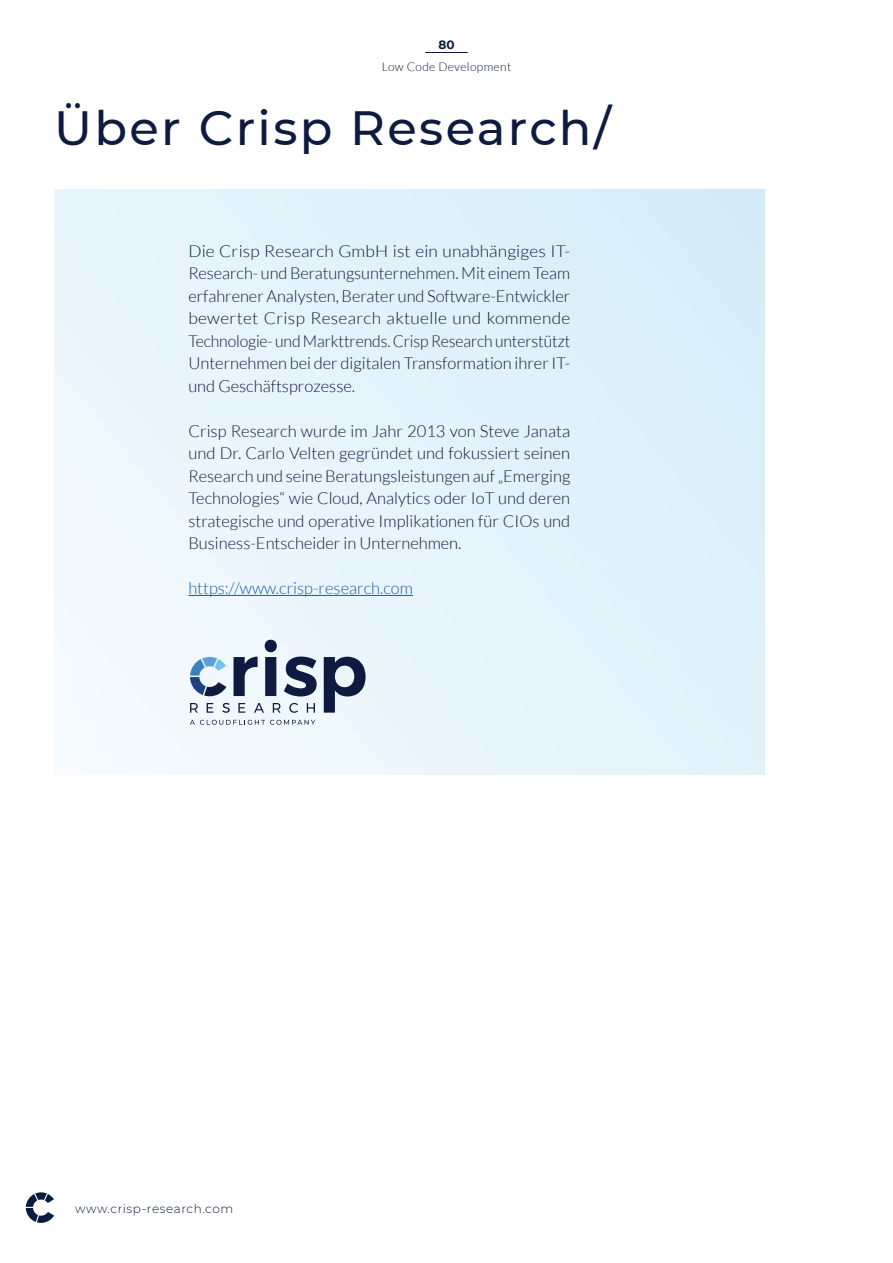
<style>
.page{position:relative;width:893px;height:1263px;background:#fff}
.page>*{position:absolute;margin:0;border:0;box-sizing:border-box;transform-origin:0 0}
.t1{font:500 48px "Montserrat";letter-spacing:.05em;color:#0c1b3f}
.t2{font:300 16.5px/22.5px "Lato";color:#0c1b3f;text-align:justify;scale:1.05 1}
.t3{font:300 16.5px/22.5px "Lato";color:#0c1b3f;text-align:justify}
.t4{font:300 16.5px "Lato";color:#175d9e}
.t5{font:300 12px "Montserrat";letter-spacing:.045em;color:#0c1b3f}
.t6{font:300 12px "Lato";letter-spacing:.03em;color:#0c1b3f}
.t7{font:700 12px "Montserrat";color:#0c1b3f}
</style>
<div class="page">
<div style="left:54px;top:189px;width:711px;height:585px;background:linear-gradient(to right,#f0f8fd,#dbeff9)"></div>
<hr style="left:188px;top:595px;width:225px;height:1px;background:#175d9e">
<svg style="left:234px;top:657px;width:24px;height:39px"></svg>
<svg style="left:265px;top:640px;width:12px;height:56px"></svg>
<svg style="left:284px;top:656px;width:33px;height:40px"></svg>
<svg style="left:324px;top:657px;width:42px;height:56px;background:#6f7c92"></svg>
<svg style="left:190px;top:657px;width:36px;height:39px"></svg>
<svg style="left:190px;top:703px;width:8px;height:10px"></svg>
<svg style="left:207px;top:703px;width:6px;height:10px"></svg>
<svg style="left:222px;top:703px;width:8px;height:10px"></svg>
<svg style="left:238px;top:703px;width:7px;height:10px"></svg>
<svg style="left:254px;top:703px;width:10px;height:10px"></svg>
<svg style="left:273px;top:703px;width:8px;height:10px"></svg>
<svg style="left:289px;top:703px;width:9px;height:10px"></svg>
<svg style="left:307px;top:703px;width:8px;height:10px"></svg>
<svg style="left:190px;top:720px;width:125px;height:5px"></svg>
<svg style="left:26px;top:1192px;width:28px;height:31px"></svg>
<hr style="left:425px;top:52px;width:43px;height:1px;background:#0c1b3f">
<p class="t7" style="left:438px;top:36px;width:18px">80</p>
<p class="t6" style="left:382px;top:60px;width:131px">Low Code Development</p>
<h1 class="t1" style="left:54px;top:95px;width:558px">Über Crisp Research/</h1>
<p class="t2" style="left:188px;top:239px;width:365px">Die Crisp Research GmbH ist ein unabhängiges IT-Research- und Beratungsunternehmen. Mit einem Team erfahrener Analysten, Berater und Software-Entwickler bewertet Crisp Research aktuelle und kommende Technologie- und Markttrends. Crisp Research unterstützt Unternehmen bei der digitalen Transformation ihrer IT&shy;und Geschäftsprozesse.</p>
<p class="t3" style="left:188px;top:419px;width:383px">Crisp Research wurde im Jahr 2013 von Steve Janata und Dr. Carlo Velten gegründet und fokussiert seinen Research und seine Beratungsleistungen auf „Emerging Technologies“ wie Cloud, Analytics oder IoT und deren strategische und operative Implikationen für CIOs und Business-Entscheider in Unternehmen.</p>
<p class="t4" style="left:188px;top:579px;width:226px">https://www.crisp-research.com</p>
<p class="t5" style="left:75px;top:1201px;width:159px">www.crisp-research.com</p>
</div>
